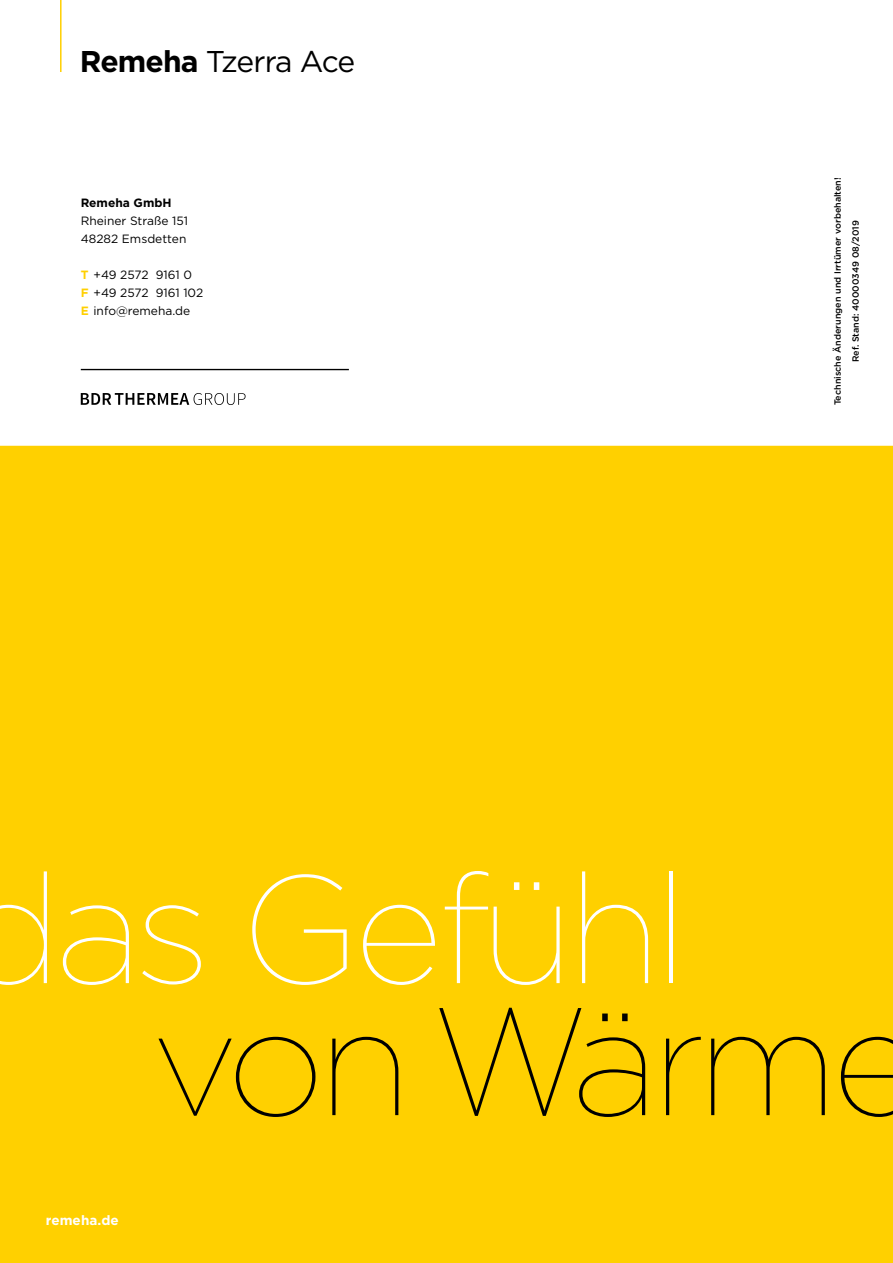
<style>
.page{position:relative;width:893px;height:1263px;background:#fff}
.page>*{position:absolute;margin:0;border:0;box-sizing:border-box;transform-origin:0 0}
.t1{font:100 153px "Gotham";letter-spacing:-.04em;color:#fff}
.t2{font:100 153px "Gotham";letter-spacing:-.04em;color:#000}
.t3{font:30px "Gotham";letter-spacing:-.045em;color:#000}
.t4{font:700 13.5px "Gotham";letter-spacing:.005em;color:#fff}
.t5{font:12px/18px "Gotham";color:#000}
.t6{font:700 12px "Gotham";color:#000}
.t7{font:500 9px/18px "Gotham";color:#000;text-align:center}
.s1{font-weight:700}
.s2{font-weight:700;color:#ffd000}
</style>
<div class="page">
<div style="left:0;top:446px;width:893px;height:817px;background:#ffd000"></div>
<svg style="left:81px;top:393px;width:165px;height:12px"></svg>
<hr style="left:81px;top:369px;width:268px;height:1px;background:#000">
<hr style="left:60px;top:0;width:2px;height:72px;background:#ffd000">
<h2 class="t3" style="left:80px;top:42px;width:277px"><span class="s1">Remeha</span> Tzerra Ace</h2>
<p class="t6" style="left:81px;top:195px;width:92px">Remeha GmbH</p>
<p class="t5" style="left:81px;top:212px;width:109px">Rheiner Straße 151<br>48282 Emsdetten</p>
<p class="t5" style="left:81px;top:266px;width:124px"><span class="s2">T</span> +49 2572 9161 0<br><span class="s2">F</span> +49 2572 9161 102<br><span class="s2">E</span> info@remeha.de</p>
<p class="t7" style="left:828px;top:405px;width:230px;rotate:-90deg">Technische Änderungen und Irrtümer vorbehalten!<br>Ref. Stand: 40000349 08/2019</p>
<h1 class="t1" style="left:-39px;top:835px;width:729px">das Gefühl</h1>
<h1 class="t2" style="left:152px;top:967px;width:770px">von Wärme</h1>
<p class="t4" style="left:46px;top:1211px;width:74px">remeha.de</p>
</div>
